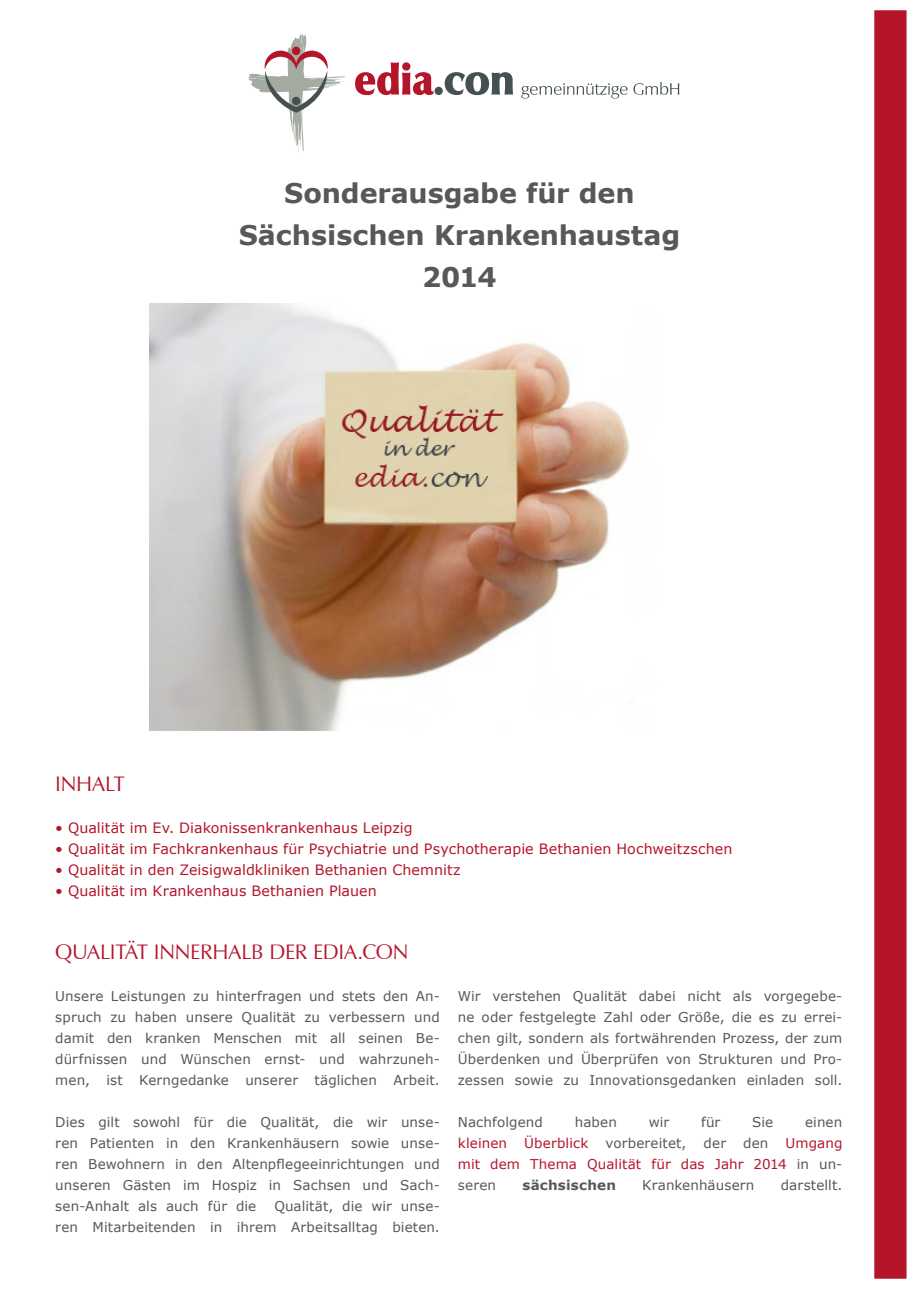
<style>
.page{position:relative;width:919px;height:1289px;background:#fff}
.page>*{position:absolute;margin:0;border:0;box-sizing:border-box;transform-origin:0 0}
.t1{font:700 27px/42px "Verdana";letter-spacing:-.005em;color:#58585a;text-align:center}
.t2{font:21px "Zapf Humanist 601 BT";letter-spacing:-.015em;color:#b5152b}
.t3{font:14.25px "Verdana";letter-spacing:.005em;color:#b5152b}
.t4{font:13.5px/21px "Verdana";letter-spacing:.005em;color:#58585a;text-align:justify}
.t5{font:13.5px/21px "Verdana";letter-spacing:.005em;color:#b5152b;text-align:justify}
.t6{font:700 13.5px "Verdana";letter-spacing:.015em;color:#58585a}
.s1{color:#58585a}
</style>
<div class="page">
<img style="left:149px;top:303px;width:481px;height:428px">
<svg style="left:355px;top:62px;width:78px;height:33px"></svg>
<div style="left:434px;top:87px;width:9px;height:8px;background:#445052;border-radius:50%"></div>
<svg style="left:444px;top:72px;width:69px;height:23px"></svg>
<svg style="left:521px;top:83px;width:106px;height:16px"></svg>
<svg style="left:633px;top:82px;width:46px;height:13px"></svg>
<svg style="left:248px;top:34px;width:98px;height:118px"></svg>
<div style="left:292px;top:47px;width:8px;height:8px;background:#b5152b;border-radius:50%"></div>
<div style="left:874px;top:11px;width:32px;height:1267px;background:#b5152b;border:1px solid #b5152b"></div>
<h1 class="t1" style="left:239px;top:171px;width:443px">Sonderausgabe für den<br>Sächsischen Krankenhaustag<br>2014</h1>
<h2 class="t2" style="left:55px;top:770px;width:71px">INHALT</h2>
<p class="t3" style="left:55px;top:818px;width:359px">• Qualität im Ev. Diakonissenkrankenhaus Leipzig</p>
<p class="t3" style="left:55px;top:839px;width:678px">• Qualität im Fachkrankenhaus für Psychiatrie und Psychotherapie Bethanien Hochweitzschen</p>
<p class="t3" style="left:55px;top:860px;width:406px">• Qualität in den Zeisigwaldkliniken Bethanien Chemnitz</p>
<p class="t3" style="left:55px;top:881px;width:323px">• Qualität im Krankenhaus Bethanien Plauen</p>
<h2 class="t2" style="left:55px;top:938px;width:355px">QUALITÄT INNERHALB DER EDIA.CON</h2>
<p class="t4" style="left:55px;top:985px;width:386px">Unsere Leistungen zu hinterfragen und stets den An&shy;spruch zu haben unsere Qualität zu verbessern und damit den kranken Menschen mit all seinen Be&shy;dürfnissen und Wünschen ernst- und wahrzuneh&shy;men, ist Kerngedanke unserer täglichen Arbeit.</p>
<p class="t4" style="left:55px;top:1111px;width:386px">Dies gilt sowohl für die Qualität, die wir unse&shy;ren Patienten in den Krankenhäusern sowie unse&shy;ren Bewohnern in den Altenpflegeeinrichtungen und unseren Gästen im Hospiz in Sachsen und Sach&shy;sen-Anhalt als auch für die</p>
<p class="t4" style="left:55px;top:1195px;width:386px;text-align:right">Qualität, die wir unse-<br>ren Mitarbeitenden in ihrem Arbeitsalltag bieten.</p>
<p class="t4" style="left:458px;top:985px;width:386px">Wir verstehen Qualität dabei nicht als vorgegebe&shy;ne oder festgelegte Zahl oder Größe, die es zu errei&shy;chen gilt, sondern als fortwährenden Prozess, der zum Überdenken und Überprüfen von Strukturen und Pro&shy;zessen sowie zu Innovationsgedanken einladen soll.</p>
<p class="t4" style="left:458px;top:1111px;width:87px">Nachfolgend</p>
<p class="t4" style="left:574px;top:1111px;width:44px">haben</p>
<p class="t4" style="left:648px;top:1111px;width:22px">wir</p>
<p class="t4" style="left:701px;top:1111px;width:21px">für</p>
<p class="t4" style="left:752px;top:1111px;width:23px">Sie</p>
<p class="t4" style="left:805px;top:1111px;width:39px">einen</p>
<p class="t5" style="left:458px;top:1132px;width:51px">kleinen</p>
<p class="t5" style="left:524px;top:1132px;width:66px">Überblick</p>
<p class="t4" style="left:605px;top:1132px;width:82px">vorbereitet,</p>
<p class="t4" style="left:703px;top:1132px;width:24px">der</p>
<p class="t4" style="left:743px;top:1132px;width:27px">den</p>
<p class="t5" style="left:458px;top:1132px;width:386px;text-indent:328px">Umgang mit dem Thema Qualität für das Jahr 2014 <span class="s1">in un&shy;seren</span></p>
<p class="t6" style="left:522px;top:1175px;width:95px">sächsischen</p>
<p class="t4" style="left:642px;top:1174px;width:114px">Krankenhäusern</p>
<p class="t4" style="left:780px;top:1174px;width:63px">darstellt.</p>
</div>
